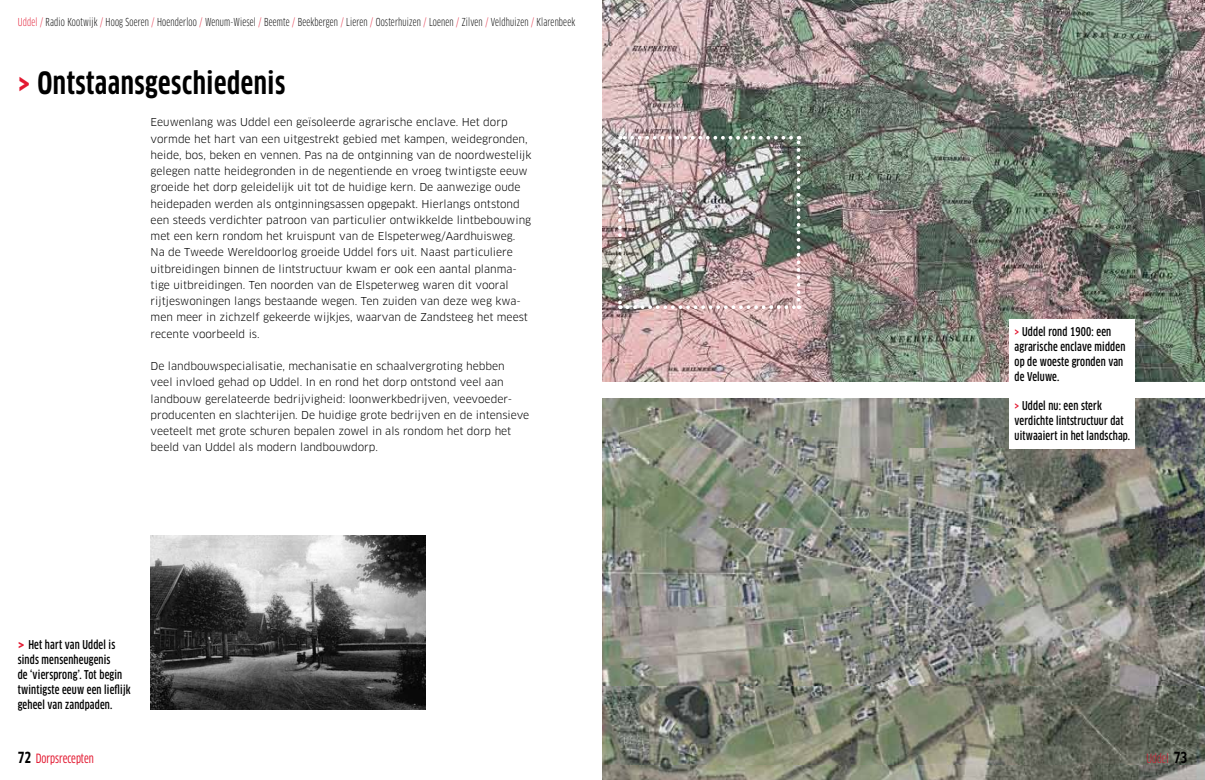
<style>
.page{position:relative;width:1205px;height:780px;background:#fff}
.page>*{position:absolute;margin:0;border:0;box-sizing:border-box;transform-origin:0 0}
.t1{font:700 30px "Clan Cond";letter-spacing:.02em;color:#000}
.t2{font:12.5px "Clan Cond News";color:#e31a32}
.t3{font:12.5px "Clan Cond";color:#e31a32}
.t4{font:500 11.88px/15px "Clan Cond";letter-spacing:.015em;color:#000}
.t5{font:10.75px "Clan Cond";letter-spacing:.015em;color:#000}
.t6{font:10.62px/16.2px "Clan";color:#000}
.s1{color:#e31a32}
.s2{font-family:"Clan";font-weight:700;color:#e31a32}
.s3{font-family:"Clan Cond";font-weight:700;font-size:15px;color:#000}
.s4{font-weight:700;font-size:15px;color:#000}
</style>
<div class="page">
<img style="left:602px;top:399px;width:603px;height:381px">
<img style="left:602px;top:0;width:603px;height:381px">
<div style="left:1009px;top:319px;width:126px;height:129px;background:#fff"></div>
<img style="left:618px;top:136px;width:182px;height:173px">
<img style="left:151px;top:535px;width:274px;height:174px">
<p class="t5" style="left:18px;top:15px;width:559px"><span class="s1">Uddel /</span> Radio Kootwijk <span class="s1">/</span> Hoog Soeren <span class="s1">/</span> Hoenderloo <span class="s1">/</span> Wenum-Wiesel <span class="s1">/</span> Beemte <span class="s1">/</span> Beekbergen <span class="s1">/</span> Lieren <span class="s1">/</span> Oosterhuizen <span class="s1">/</span> Loenen <span class="s1">/</span> Zilven <span class="s1">/</span> Veldhuizen <span class="s1">/</span> Klarenbeek</p>
<h1 class="t1" style="left:18px;top:65px;width:269px"><span class="s1">&gt;</span> Ontstaansgeschiedenis</h1>
<p class="t6" style="left:151px;top:114px;width:382px">Eeuwenlang was Uddel een geïsoleerde agrarische enclave. Het dorp vormde het hart van een uitgestrekt gebied met kampen, weidegronden, heide, bos, beken en vennen. Pas na de ontginning van de noordwestelijk gelegen natte heidegronden in de negentiende en vroeg twintigste eeuw groeide het dorp geleidelijk uit tot de huidige kern. De aanwezige oude heidepaden werden als ontginningsassen opgepakt. Hierlangs ontstond een steeds verdichter patroon van particulier ontwikkelde lintbebouwing met een kern rondom het kruispunt van de Elspeterweg/Aardhuisweg.<br>Na de Tweede Wereldoorlog groeide Uddel fors uit. Naast particuliere uitbreidingen binnen de lintstructuur kwam er ook een aantal planma&shy;tige uitbreidingen. Ten noorden van de Elspeterweg waren dit vooral rijtjeswoningen langs bestaande wegen. Ten zuiden van deze weg kwa&shy;men meer in zichzelf gekeerde wijkjes, waarvan de Zandsteeg het meest recente voorbeeld is.</p>
<p class="t6" style="left:151px;top:358px;width:380px">De landbouwspecialisatie, mechanisatie en schaalvergroting hebben<br>veel invloed gehad op Uddel. In en rond het dorp ontstond veel aan landbouw gerelateerde bedrijvigheid: loonwerkbedrijven, veevoeder&shy;producenten en slachterijen. De huidige grote bedrijven en de intensieve veeteelt met grote schuren bepalen zowel in als rondom het dorp het beeld van Uddel als modern landbouwdorp.</p>
<p class="t4" style="left:18px;top:637px;width:114px"><span class="s2">&gt;</span> Het hart van Uddel is sinds mensenheugenis<br>de ‘viersprong’. Tot begin twintigste eeuw een lieflijk geheel van zandpaden.</p>
<p class="t4" style="left:1014px;top:324px;width:112px"><span class="s1">&gt;</span> Uddel rond 1900: een agrarische enclave midden op de woeste gronden van de Veluwe.</p>
<p class="t4" style="left:1014px;top:398px;width:117px"><span class="s1">&gt;</span> Uddel nu: een sterk verdichte lintstructuur dat uitwaaiert in het landschap.</p>
<p class="t2" style="left:18px;top:751px;width:78px"><span class="s3">72</span> Dorpsrecepten</p>
<p class="t3" style="left:1146px;top:751px;width:42px">Uddel <span class="s4">73</span></p>
</div>
